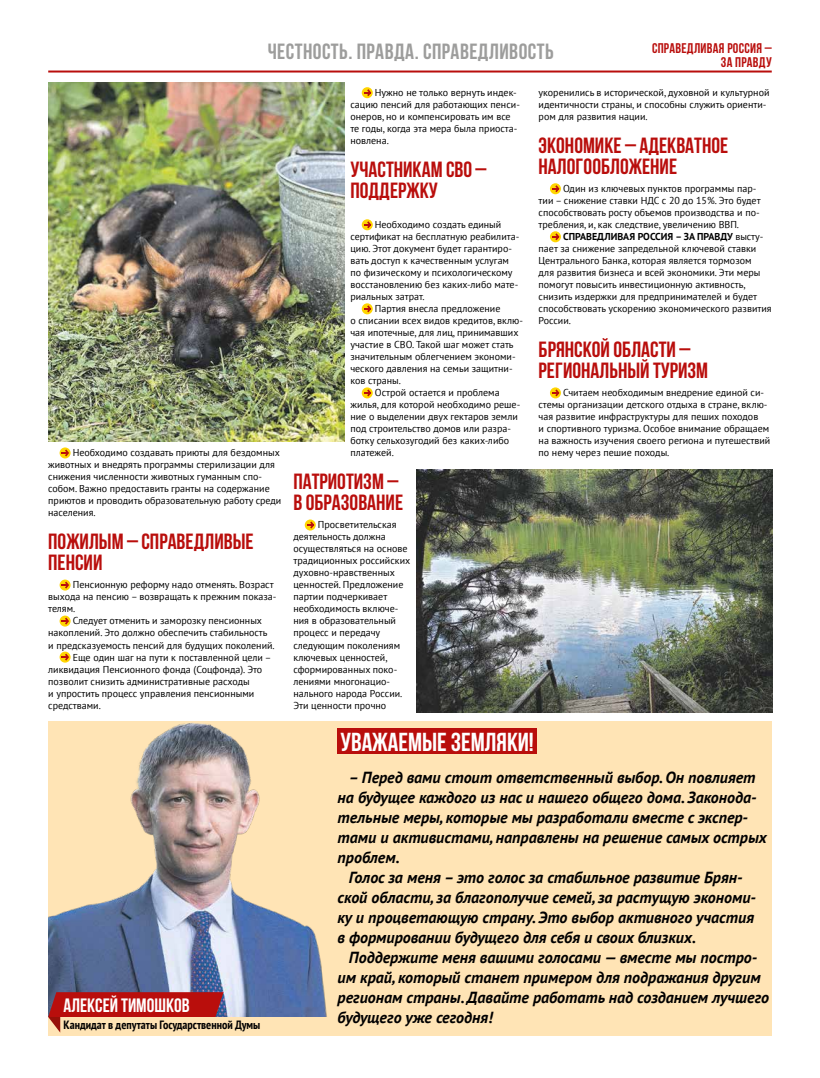
<style>
.page{position:relative;width:820px;height:1078px;background:#fff}
.page>*{position:absolute;margin:0;border:0;box-sizing:border-box;transform-origin:0 0}
.t1{font:700 26px "Bebas Neue";color:#fff}
.t2{font:700 22px/21px "Bebas Neue";color:#b90e0c}
.t3{font:700 22px "Bebas Neue";letter-spacing:.02em;color:#9d9d9c}
.t4{font:700 19.3px "Bebas Neue";color:#fff}
.t5{font:italic 700 16px "PT Sans";color:#000}
.t6{font:700 14px/14px "Bebas Neue";letter-spacing:.02em;color:#b90e0c;text-align:right}
.t7{font:700 condensed 12px "PT Sans";color:#000}
.t8{font:10px/12px "PT Sans";color:#000}
.s1{font-weight:700}
</style>
<div class="page">
<hr style="left:48px;top:70px;width:723px;height:2px;background:#b90e0c">
<svg style="left:60px;top:447px;width:11px;height:11px"></svg>
<svg style="left:62px;top:449px;width:7px;height:7px"></svg>
<svg style="left:60px;top:579px;width:11px;height:11px"></svg>
<svg style="left:62px;top:581px;width:7px;height:7px"></svg>
<svg style="left:60px;top:615px;width:11px;height:11px"></svg>
<svg style="left:62px;top:617px;width:7px;height:7px"></svg>
<svg style="left:60px;top:651px;width:11px;height:11px"></svg>
<svg style="left:62px;top:653px;width:7px;height:7px"></svg>
<svg style="left:361px;top:87px;width:11px;height:11px"></svg>
<svg style="left:364px;top:89px;width:7px;height:7px"></svg>
<svg style="left:361px;top:219px;width:11px;height:11px"></svg>
<svg style="left:364px;top:221px;width:7px;height:7px"></svg>
<svg style="left:361px;top:303px;width:11px;height:11px"></svg>
<svg style="left:364px;top:305px;width:7px;height:7px"></svg>
<svg style="left:361px;top:387px;width:11px;height:11px"></svg>
<svg style="left:364px;top:389px;width:7px;height:7px"></svg>
<svg style="left:304px;top:519px;width:11px;height:11px"></svg>
<svg style="left:307px;top:521px;width:7px;height:7px"></svg>
<svg style="left:549px;top:183px;width:11px;height:11px"></svg>
<svg style="left:552px;top:185px;width:7px;height:7px"></svg>
<svg style="left:549px;top:231px;width:11px;height:11px"></svg>
<svg style="left:552px;top:233px;width:7px;height:7px"></svg>
<svg style="left:549px;top:387px;width:11px;height:11px"></svg>
<svg style="left:552px;top:389px;width:7px;height:7px"></svg>
<div style="left:48px;top:720px;width:723px;height:315px;background:#ffe4b5"></div>
<div style="left:337px;top:728px;width:199px;height:25px;background:#b90e0c"></div>
<img style="left:48px;top:720px;width:285px;height:296px">
<svg style="left:48px;top:991px;width:175px;height:41px"></svg>
<img style="left:48px;top:83px;width:296px;height:358px">
<img style="left:416px;top:469px;width:356px;height:243px">
<h2 class="t3" style="left:267px;top:39px;width:287px">ЧЕСТНОСТЬ. ПРАВДА. СПРАВЕДЛИВОСТЬ</h2>
<h3 class="t6" style="left:651px;top:41px;width:121px">СПРАВЕДЛИВАЯ РОССИЯ –<br>ЗА ПРАВДУ</h3>
<p class="t8" style="left:48px;top:446px;width:234px;text-indent:24px">Необходимо создавать приюты для бездомных животных и внедрять программы стерилизации для снижения численности животных гуманным спо&shy;собом. Важно предоставить гранты на содержание приютов и проводить образовательную работу среди населения.</p>
<h2 class="t2" style="left:48px;top:531px;width:207px">Пожилым – справедливые пенсии</h2>
<p class="t8" style="left:48px;top:578px;width:229px;text-indent:24px">Пенсионную реформу надо отменять. Возраст выхода на пенсию – возвращать к прежним показа&shy;телям.</p>
<p class="t8" style="left:73px;top:614px;width:191px">Следует отменить и заморозку пенсионных</p>
<p class="t8" style="left:48px;top:626px;width:221px">накоплений. Это должно обеспечить стабильность</p>
<p class="t8" style="left:48px;top:638px;width:228px">и предсказуемость пенсий для будущих поколений.</p>
<p class="t8" style="left:73px;top:650px;width:200px">Еще один шаг на пути к поставленной цели –</p>
<p class="t8" style="left:48px;top:662px;width:215px">ликвидация Пенсионного фонда (Соцфонда). Это</p>
<p class="t8" style="left:48px;top:674px;width:203px">позволит снизить административные расходы</p>
<p class="t8" style="left:48px;top:686px;width:207px">и упростить процесс управления пенсионными</p>
<p class="t8" style="left:48px;top:698px;width:54px">средствами.</p>
<h3 class="t4" style="left:64px;top:993px;width:127px">алексей тимошков</h3>
<p class="t7" style="left:64px;top:1016px;width:198px">Кандидат в депутаты Государственной Думы</p>
<p class="t8" style="left:350px;top:86px;width:171px;text-indent:24px">Нужно не только вернуть индек&shy;сацию пенсий для работающих пенси&shy;онеров, но и компенсировать им все те годы, когда эта мера была приоста&shy;новлена.</p>
<h2 class="t2" style="left:350px;top:159px;width:138px">Участникам СВО – поддержку</h2>
<p class="t8" style="left:375px;top:218px;width:128px">Необходимо создать единый</p>
<p class="t8" style="left:350px;top:230px;width:170px">сертификат на бесплатную реабилита-</p>
<p class="t8" style="left:350px;top:242px;width:163px">цию. Этот документ будет гарантиро-</p>
<p class="t8" style="left:350px;top:254px;width:160px">вать доступ к качественным услугам</p>
<p class="t8" style="left:350px;top:266px;width:164px">по физическому и психологическому</p>
<p class="t8" style="left:350px;top:278px;width:169px">восстановлению без каких-либо мате-</p>
<p class="t8" style="left:350px;top:290px;width:76px">риальных затрат.</p>
<p class="t8" style="left:375px;top:302px;width:127px">Партия внесла предложение</p>
<p class="t8" style="left:350px;top:314px;width:174px">о списании всех видов кредитов, вклю-</p>
<p class="t8" style="left:350px;top:326px;width:170px">чая ипотечные, для лиц, принимавших</p>
<p class="t8" style="left:350px;top:338px;width:165px">участие в СВО. Такой шаг может стать</p>
<p class="t8" style="left:350px;top:350px;width:167px">значительным облегчением экономи-</p>
<p class="t8" style="left:350px;top:362px;width:164px">ческого давления на семьи защитни-</p>
<p class="t8" style="left:350px;top:374px;width:52px">ков страны.</p>
<p class="t8" style="left:375px;top:386px;width:126px">Острой остается и проблема</p>
<p class="t8" style="left:350px;top:398px;width:171px">жилья, для которой необходимо реше-</p>
<p class="t8" style="left:350px;top:410px;width:169px">ние о выделении двух гектаров земли</p>
<p class="t8" style="left:350px;top:422px;width:162px">под строительство домов или разра-</p>
<p class="t8" style="left:350px;top:434px;width:160px">ботку сельхозугодий без каких-либо</p>
<p class="t8" style="left:350px;top:446px;width:45px">платежей.</p>
<h2 class="t2" style="left:293px;top:471px;width:111px">Патриотизм – в образование</h2>
<p class="t8" style="left:293px;top:518px;width:118px;text-indent:24px">Просветительская деятельность должна осуществляться на основе традиционных российских духовно-нравственных ценностей. Предложение партии подчеркивает необходимость включе&shy;ния в образовательный процесс и передачу следующим поколениям ключевых ценностей, сформированных поко&shy;лениями многонацио&shy;нального народа России.<br>Эти ценности прочно</p>
<p class="t8" style="left:538px;top:86px;width:232px">укоренились в исторической, духовной и культурной идентичности страны, и способны служить ориенти&shy;ром для развития нации.</p>
<h2 class="t2" style="left:538px;top:135px;width:191px">Экономике – адекватное налогообложение</h2>
<p class="t8" style="left:538px;top:182px;width:223px;text-indent:24px">Один из ключевых пунктов программы пар&shy;тии – снижение ставки НДС с 20 до 15%. Это будет способствовать росту объемов производства и по&shy;требления, и, как следствие, увеличению ВВП.</p>
<p class="t8" style="left:538px;top:230px;width:234px;text-indent:24px"><span class="s1">СПРАВЕДЛИВАЯ РОССИЯ – ЗА ПРАВДУ</span> высту&shy;пает за снижение запредельной ключевой ставки Центрального Банка, которая является тормозом<br>для развития бизнеса и всей экономики. Эти меры помогут повысить инвестиционную активность, снизить издержки для предпринимателей и будет способствовать ускорению экономического развития России.</p>
<h2 class="t2" style="left:538px;top:339px;width:171px">Брянской области – региональный туризм</h2>
<p class="t8" style="left:538px;top:386px;width:233px;text-indent:24px">Считаем необходимым внедрение единой си&shy;стемы организации детского отдыха в стране, вклю&shy;чая развитие инфраструктуры для пеших походов<br>и спортивного туризма. Особое внимание обращаем на важность изучения своего региона и путешествий по нему через пешие походы.</p>
<h1 class="t1" style="left:340px;top:727px;width:195px">Уважаемые земляки!</h1>
<h3 class="t5" style="left:349px;top:766px;width:408px">– Перед вами стоит ответственный выбор. Он повлияет</h3>
<h3 class="t5" style="left:337px;top:786px;width:420px">на будущее каждого из нас и нашего общего дома. Законода-</h3>
<h3 class="t5" style="left:337px;top:806px;width:412px">тельные меры, которые мы разработали вместе с экспер-</h3>
<h3 class="t5" style="left:337px;top:826px;width:430px">тами и активистами, направлены на решение самых острых</h3>
<h3 class="t5" style="left:337px;top:846px;width:64px">проблем.</h3>
<h3 class="t5" style="left:349px;top:866px;width:395px">Голос за меня – это голос за стабильное развитие Брян-</h3>
<h3 class="t5" style="left:337px;top:886px;width:420px">ской области, за благополучие семей, за растущую экономи-</h3>
<h3 class="t5" style="left:337px;top:906px;width:418px">ку и процветающую страну. Это выбор активного участия</h3>
<h3 class="t5" style="left:337px;top:926px;width:360px">в формировании будущего для себя и своих близких.</h3>
<h3 class="t5" style="left:349px;top:946px;width:409px">Поддержите меня вашими голосами — вместе мы постро-</h3>
<h3 class="t5" style="left:337px;top:966px;width:424px">им край, который станет примером для подражания другим</h3>
<h3 class="t5" style="left:337px;top:986px;width:433px">регионам страны. Давайте работать над созданием лучшего</h3>
<h3 class="t5" style="left:337px;top:1006px;width:157px">будущего уже сегодня!</h3>
</div>
